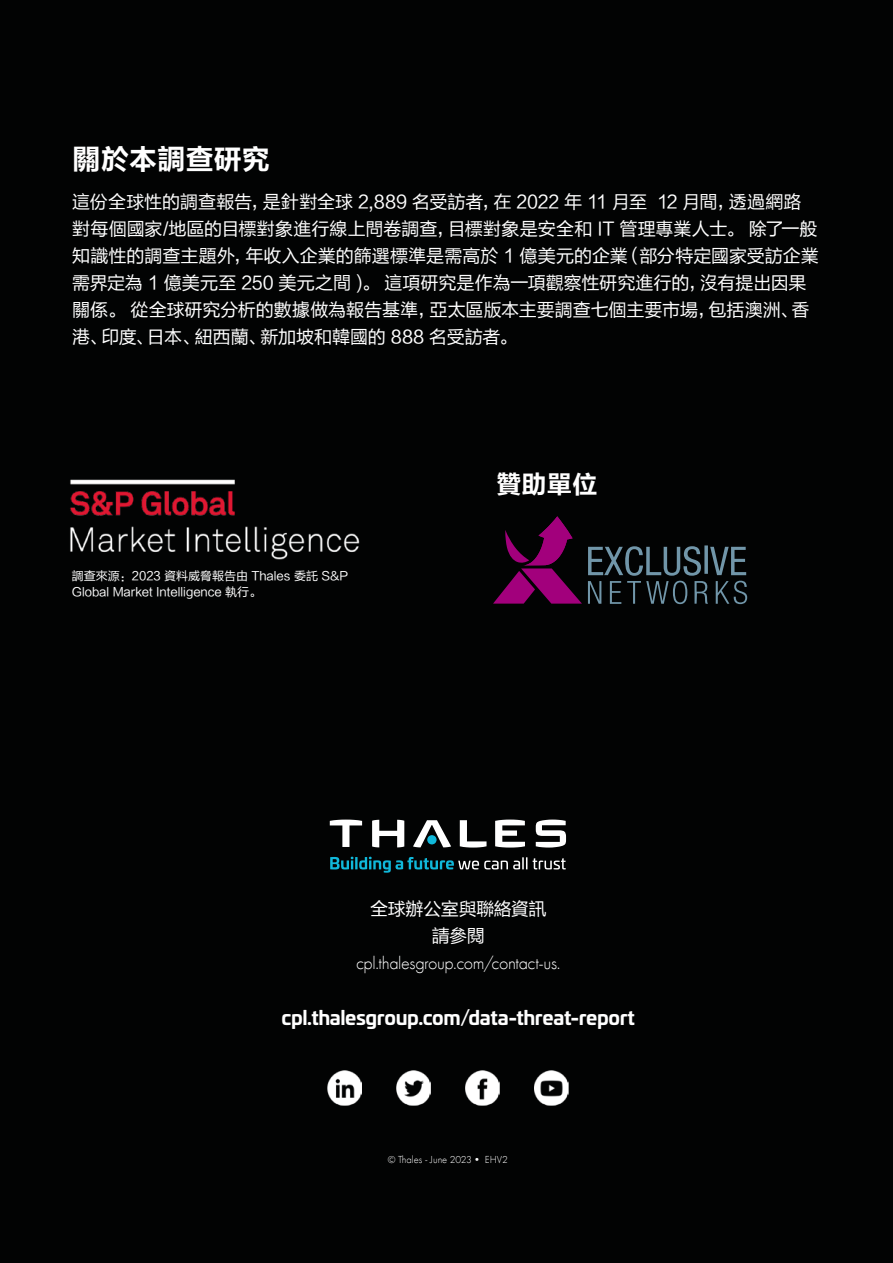
<style>
.page{position:relative;width:893px;height:1263px;background:#020303}
.page>*{position:absolute;margin:0;border:0;box-sizing:border-box;transform-origin:0 0}
.t1{font:28.5px "FZLTCHK GBK1 0";letter-spacing:-.01em;color:#fff}
.t2{font:25.35px "FZLTCHK GBK1 0";color:#fff}
.t3{font:700 19.5px "Univia Pro";letter-spacing:-.02em;color:#fff}
.t4{font:18px/27px "FZLTHK GBK1 0";color:#fff}
.t5{font:300 18px "Futura PT";letter-spacing:-.02em;color:#fff}
.t6{font:18px/27px "FZLTHK GBK1 0";letter-spacing:-.025em;color:#fff;text-align:center}
.t7{font:12px/16.5px "FZLTHK GBK1 0";color:#fff}
.t8{font:300 10.5px "Futura PT";color:#fff}
</style>
<div class="page">
<svg style="left:330px;top:857px;width:197px;height:16px"></svg>
<svg style="left:533px;top:858px;width:33px;height:11px"></svg>
<svg style="left:536px;top:819px;width:30px;height:28px"></svg>
<svg style="left:495px;top:819px;width:30px;height:28px"></svg>
<svg style="left:460px;top:820px;width:27px;height:27px"></svg>
<svg style="left:372px;top:820px;width:32px;height:27px"></svg>
<svg style="left:330px;top:819px;width:32px;height:28px"></svg>
<svg style="left:413px;top:820px;width:38px;height:27px"></svg>
<svg style="left:493px;top:516px;width:89px;height:88px"></svg>
<svg style="left:588px;top:546px;width:159px;height:58px"></svg>
<img style="left:70px;top:479px;width:290px;height:81px">
<img style="left:327px;top:1070px;width:242px;height:36px">
<h1 class="t1" style="left:72px;top:144px;width:199px">關於本調查研究</h1>
<p class="t4" style="left:72px;top:189px;width:748px">這份全球性的調查報告，是針對全球 2,889 名受訪者，在 2022 年 11 月至 12 月間，透過網路對每個國家/地區的目標對象進行線上問卷調查，目標對象是安全和 IT 管理專業人士。 除了一般知識性的調查主題外，年收入企業的篩選標準是需高於 1 億美元的企業（部分特定國家受訪企業需界定為 1 億美元至 250 美元之間 )。 這項研究是作為一項觀察性研究進行的，沒有提出因果關係。 從全球研究分析的數據做為報告基準，亞太區版本主要調查七個主要市場，包括澳洲、香港、印度、日本、紐西蘭、新加坡和韓國的 888 名受訪者。</p>
<p class="t7" style="left:72px;top:568px;width:278px">調查來源：2023 資料威脅報告由 Thales 委託 S&amp;P<br>Global Market Intelligence 執行。</p>
<h2 class="t2" style="left:496px;top:471px;width:103px">贊助單位</h2>
<p class="t6" style="left:370px;top:896px;width:178px">全球辦公室與聯絡資訊請參閱</p>
<p class="t5" style="left:356px;top:952px;width:206px">cpl.thalesgroup.com/contact-us.</p>
<p class="t3" style="left:282px;top:1002px;width:355px">cpl.thalesgroup.com/data-threat-report</p>
<p class="t8" style="left:388px;top:1153px;width:121px">© Thales - June 2023• EHV2</p>
</div>
